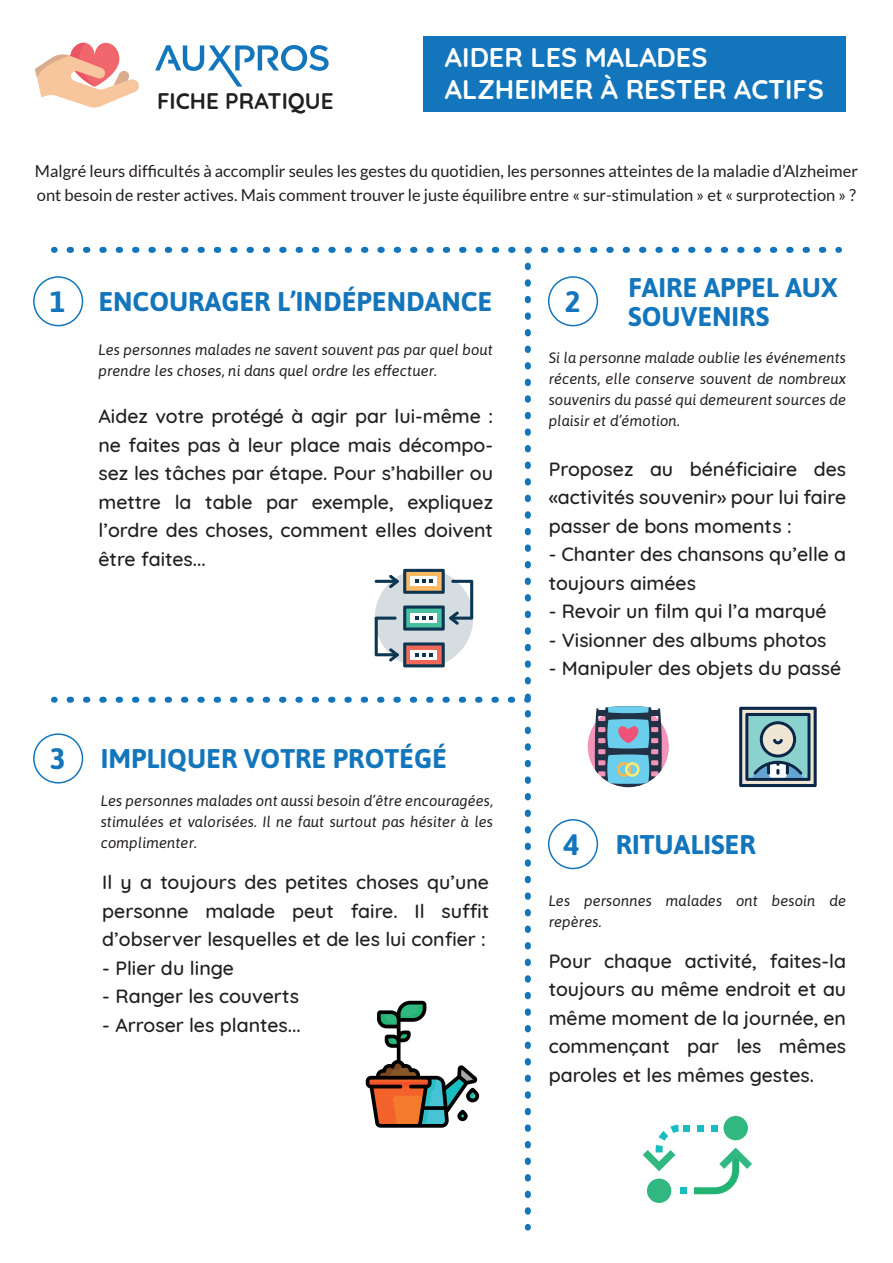
<style>
.page{position:relative;width:893px;height:1263px;background:#fff}
.page>*{position:absolute;margin:0;border:0;box-sizing:border-box;transform-origin:0 0}
.t1{font:700 29.55px "Asap";color:#1375bb}
.t2{font:700 27px/28.5px "Asap";color:#1375bb}
.t3{font:700 27px/31.5px "Quicksand";color:#fff}
.t4{font:700 22.5px "Quicksand";color:#231f20}
.t5{font:500 19.5px/28.5px "Quicksand";color:#231f20;text-align:justify}
.t6{font:16.5px/24px "Lato";color:#231f20}
.t7{font:italic 15px/21px "Asap";color:#231f20}
.s1{font-size:29.55px}
</style>
<div class="page">
<svg style="left:155px;top:45px;width:174px;height:42px"></svg>
<svg style="left:70px;top:247px;width:757px;height:6px"></svg>
<svg style="left:525px;top:266px;width:6px;height:949px"></svg>
<svg style="left:66px;top:697px;width:446px;height:6px"></svg>
<div style="left:548px;top:276px;width:50px;height:50px;border:2px solid #1375bb;border-radius:50%"></div>
<div style="left:33px;top:276px;width:50px;height:50px;border:2px solid #1375bb;border-radius:50%"></div>
<div style="left:33px;top:733px;width:50px;height:50px;border:2px solid #1375bb;border-radius:50%"></div>
<div style="left:548px;top:819px;width:50px;height:50px;border:2px solid #1375bb;border-radius:50%"></div>
<div style="left:424px;top:36px;width:422px;height:75px;background:#1375bb"></div>
<svg style="left:35px;top:43px;width:104px;height:65px"></svg>
<svg style="left:739px;top:707px;width:78px;height:80px;background:#7799a0"></svg>
<svg style="left:366px;top:1001px;width:113px;height:127px"></svg>
<svg style="left:375px;top:569px;width:98px;height:98px"></svg>
<div style="left:680px;top:1187px;width:7px;height:7px;background:#19bcbf"></div>
<svg style="left:694px;top:1147px;width:58px;height:47px"></svg>
<div style="left:647px;top:1178px;width:24px;height:25px;background:#31b881;border-radius:50%"></div>
<div style="left:723px;top:1116px;width:25px;height:24px;background:#31b881;border-radius:50%"></div>
<div style="left:711px;top:1124px;width:7px;height:7px;background:#19bcbf"></div>
<div style="left:697px;top:1124px;width:7px;height:7px;background:#19bcbf"></div>
<div style="left:683px;top:1124px;width:7px;height:7px;background:#19bcbf"></div>
<svg style="left:643px;top:1125px;width:36px;height:46px"></svg>
<svg style="left:588px;top:706px;width:81px;height:81px"></svg>
<p class="t4" style="left:157px;top:83px;width:178px">FICHE PRATIQUE</p>
<h2 class="t3" style="left:445px;top:40px;width:380px">AIDER LES MALADES<br>ALZHEIMER À RESTER ACTIFS</h2>
<p class="t6" style="left:35px;top:159px;width:825px">Malgré leurs difficultés à accomplir seules les gestes du quotidien, les personnes atteintes de la maladie d’Alzheimer ont besoin de rester actives. Mais comment trouver le juste équilibre entre « sur-stimulation » et « surprotection » ?</p>
<h1 class="t1" style="left:50px;top:280px;width:17px">1</h1>
<h2 class="t2" style="left:98px;top:286px;width:395px">ENCOURAGER L’INDÉPENDANCE</h2>
<p class="t7" style="left:98px;top:339px;width:396px">Les personnes malades ne savent souvent pas par quel bout prendre les choses, ni dans quel ordre les effectuer.</p>
<p class="t5" style="left:98px;top:400px;width:396px">Aidez votre protégé à agir par lui-même : ne faites pas à leur place mais décompo&shy;sez les tâches par étape. Pour s’habiller ou mettre la table par exemple, expliquez l’ordre des choses, comment elles doivent être faites...</p>
<h2 class="t2" style="left:50px;top:743px;width:398px"><span class="s1">3</span> IMPLIQUER VOTRE PROTÉGÉ</h2>
<p class="t7" style="left:101px;top:789px;width:394px;text-align:justify">Les personnes malades ont aussi besoin d’être encouragées, stimulées et valorisées. Il ne faut surtout pas hésiter à les complimenter.</p>
<p class="t5" style="left:102px;top:866px;width:388px">Il y a toujours des petites choses qu’une personne malade peut faire. Il suffit d’observer lesquelles et de les lui confier :</p>
<p class="t5" style="left:102px;top:952px;width:133px">- Plier du linge</p>
<p class="t5" style="left:102px;top:980px;width:198px">- Ranger les couverts</p>
<p class="t5" style="left:102px;top:1009px;width:200px">- Arroser les plantes...</p>
<h1 class="t1" style="left:565px;top:280px;width:17px">2</h1>
<h2 class="t2" style="left:628px;top:272px;width:211px">FAIRE APPEL AUX<br>SOUVENIRS</h2>
<p class="t7" style="left:549px;top:347px;width:299px;text-align:justify">Si la personne malade oublie les événements récents, elle conserve souvent de nombreux souvenirs du passé qui demeurent sources de plaisir et d’émotion.</p>
<p class="t5" style="left:549px;top:453px;width:299px">Proposez au bénéficiaire des «activités souvenir» pour lui faire passer de bons moments :</p>
<p class="t5" style="left:549px;top:538px;width:299px">- Chanter des chansons qu’elle a toujours aimées</p>
<p class="t5" style="left:549px;top:595px;width:280px">- Revoir un film qui l’a marqué</p>
<p class="t5" style="left:549px;top:624px;width:279px">- Visionner des albums photos</p>
<p class="t5" style="left:549px;top:652px;width:294px">- Manipuler des objets du passé</p>
<h2 class="t2" style="left:563px;top:829px;width:194px"><span class="s1">4</span> RITUALISER</h2>
<p class="t7" style="left:549px;top:889px;width:299px">Les personnes malades ont besoin de repères.</p>
<p class="t5" style="left:549px;top:945px;width:299px">Pour chaque activité, faites-la toujours au même endroit et au même moment de la journée, en commençant par les mêmes paroles et les mêmes gestes.</p>
</div>
